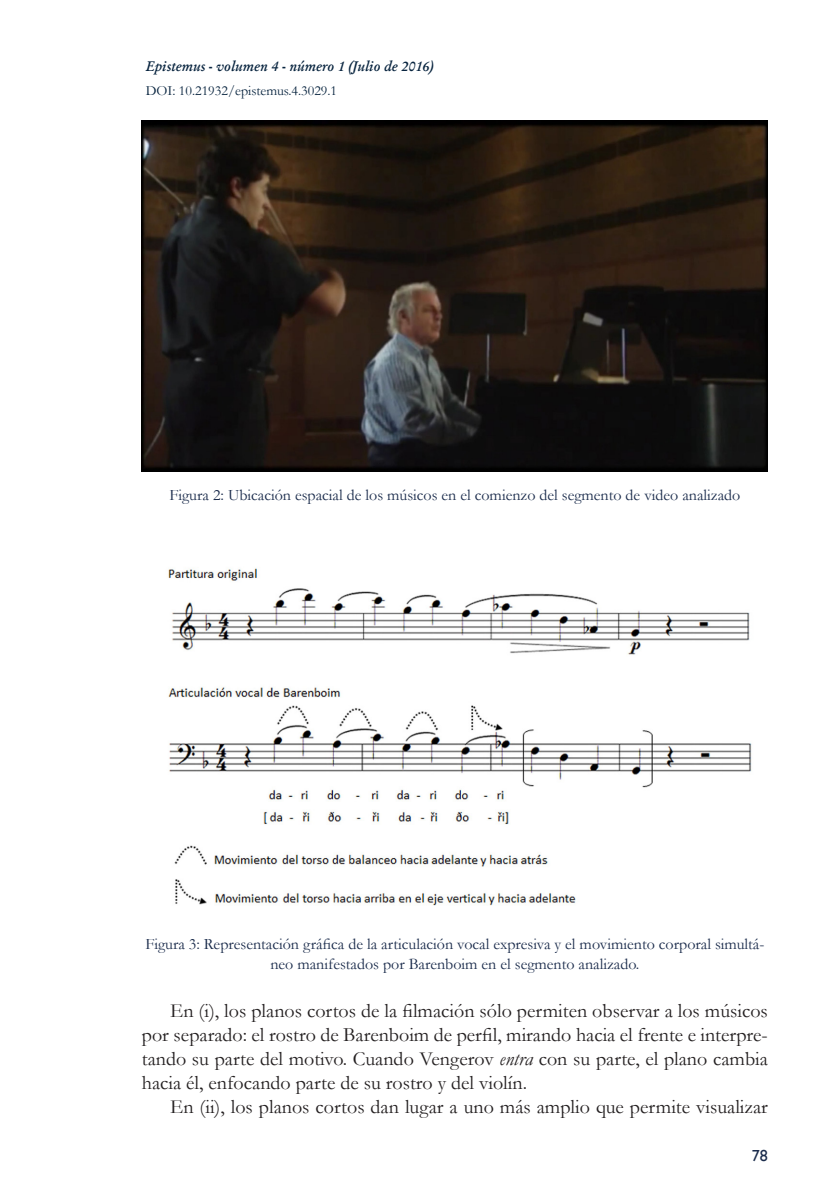
<style>
.page{position:relative;width:840px;height:1191px;background:#fff}
.page>*{position:absolute;margin:0;border:0;box-sizing:border-box;transform-origin:0 0}
.texto{font:20px/24px "Garamond";color:#231f20;text-align:justify}
.leyendas{font:16px/20px "Garamond";color:#1a2b4b;text-align:center}
.t1{font:16px "Gill Sans";color:#1a2b4b}
.t2{font:italic 600 14px "Garamond";color:#08243f}
.t3{font:14px "Garamond";color:#08243f}
.s1{font-style:italic}
</style>
<div class="page">
<img style="left:142px;top:120px;width:625px;height:352px">
<img style="left:168px;top:568px;width:584px;height:338px">
<p class="t2" style="left:146px;top:57px;width:289px">Epistemus - volumen 4 - número 1 (Julio de 2016)</p>
<p class="t3" style="left:146px;top:81px;width:193px">DOI: 10.21932/epistemus.4.3029.1</p>
<p class="leyendas" style="left:169px;top:485px;width:572px">Figura 2: Ubicación espacial de los músicos en el comienzo del segmento de video analizado</p>
<p class="leyendas" style="left:145px;top:933px;width:620px">Figura 3: Representación gráfica de la articulación vocal expresiva y el movimiento corporal simultá&shy;neo manifestados por Barenboim en el segmento analizado.</p>
<p class="texto" style="left:142px;top:997px;width:627px;text-indent:28px">En (i), los planos cortos de la filmación sólo permiten observar a los músicos por separado: el rostro de Barenboim de perfil, mirando hacia el frente e interpre&shy;tando su parte del motivo. Cuando Vengerov <span class="s1">entra</span> con su parte, el plano cambia hacia él, enfocando parte de su rostro y del violín.</p>
<p class="texto" style="left:170px;top:1093px;width:598px">En (ii), los planos cortos dan lugar a uno más amplio que permite visualizar</p>
<p class="t1" style="left:751px;top:1145px;width:17px">78</p>
</div>
